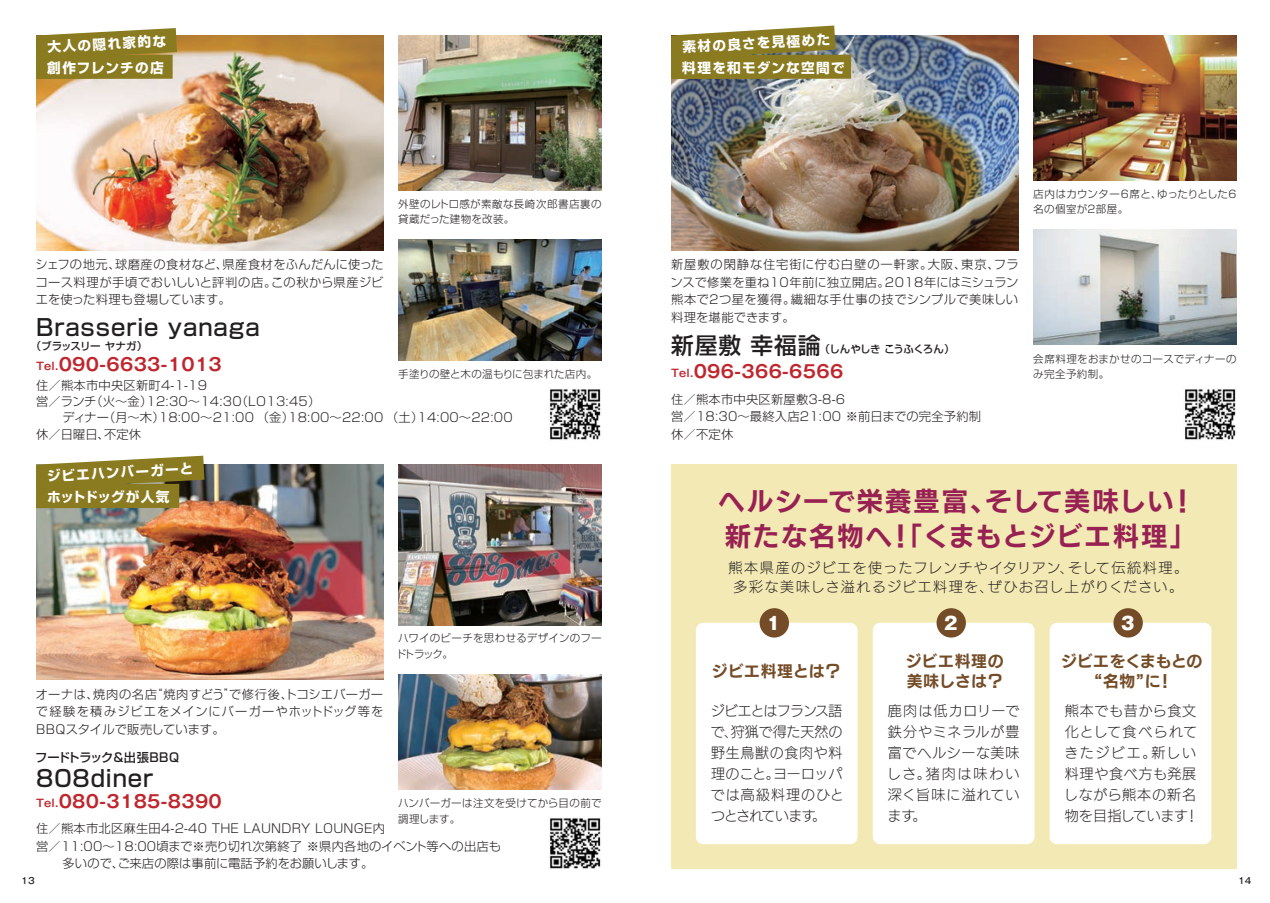
<style>
.page{position:relative;width:1270px;height:903px;background:#fff}
.page>*{position:absolute;margin:0;border:0;box-sizing:border-box;transform-origin:0 0}
.t1{font:26.25px/35px "New Rodin Pro B";letter-spacing:.07em;color:#982153}
.t2{font:500 22.75px "Shin Go Pro";letter-spacing:.04em;color:#231f20}
.t3{font:700 17.5px "Gothic MB101 Pro De";letter-spacing:.02em;color:#c0262d}
.t4{font:800 17.5px "Gothic MB101 Pro";color:#fff}
.t5{font:15.75px/19.4px "New Rodin Pro B";color:#744c27;text-align:center}
.t6{font:15.75px/19.4px "New Rodin Pro B";letter-spacing:.05em;color:#744c27}
.t7{font:15.75px "New Rodin Pro B";letter-spacing:.02em;color:#744c27}
.t8{font:14px/21px "New Rodin Pro L";letter-spacing:.06em;color:#231f20;text-align:justify}
.t9{font:14px/19.2px "New Rodin Pro L";letter-spacing:.1em;color:#231f20;text-align:center}
.t10{font:14px/21px "New Rodin Pro L";letter-spacing:.01em;color:#231f20}
.t11{font:700 13.65px "Shin Go Pro";letter-spacing:.08em;color:#fff}
.t12{font:700 13.65px "Shin Go Pro";letter-spacing:.1em;color:#fff}
.t13{font:700 13.65px "Shin Go Pro";letter-spacing:-.01em;color:#fff}
.t14{font:300 12.25px/17.5px "Shin Go Pro";letter-spacing:.02em;color:#231f20;text-align:justify}
.t15{font:300 12.25px "Shin Go Pro";color:#231f20}
.t16{font:500 12.25px "Shin Go Pro";color:#231f20}
.t17{font:300 10.5px/15.8px "Shin Go Pro";letter-spacing:.025em;color:#231f20}
.t18{font:500 10.5px "Shin Go Pro";letter-spacing:-.055em;color:#231f20}
.t19{font:300 10.5px "Shin Go Pro";letter-spacing:.005em;color:#231f20}
.t20{font:500 8.75px "Gothic MB101 Pro";color:#231f20}
.s1{font-size:10.5px}
.s2{font-size:22.75px}
</style>
<div class="page">
<img style="left:36px;top:35px;width:347px;height:215px">
<svg style="left:36px;top:28px;width:141px;height:31px;background:#9b8e41"></svg>
<div style="left:36px;top:55px;width:137px;height:24px;background:#8a7b21"></div>
<img style="left:549px;top:388px;width:52px;height:52px">
<img style="left:398px;top:35px;width:203px;height:156px">
<img style="left:398px;top:240px;width:203px;height:120px">
<img style="left:671px;top:35px;width:347px;height:215px">
<img style="left:36px;top:465px;width:347px;height:214px">
<img style="left:398px;top:674px;width:203px;height:115px">
<img style="left:549px;top:817px;width:52px;height:52px">
<svg style="left:36px;top:456px;width:168px;height:32px;background:#978b42"></svg>
<div style="left:36px;top:484px;width:143px;height:24px;background:#8a7b21"></div>
<svg style="left:671px;top:26px;width:164px;height:29px;background:#9b8f48"></svg>
<div style="left:671px;top:55px;width:180px;height:24px;background:#8a7b21"></div>
<img style="left:1184px;top:388px;width:52px;height:52px">
<img style="left:1033px;top:35px;width:204px;height:146px">
<img style="left:1033px;top:229px;width:203px;height:116px">
<img style="left:398px;top:465px;width:204px;height:160px">
<div style="left:671px;top:465px;width:566px;height:404px;background:#f3e9b4"></div>
<div style="left:696px;top:623px;width:162px;height:221px;background:#fff;border-radius:8px"></div>
<div style="left:760px;top:608px;width:29px;height:29px;background:#744c27;border-radius:50%"></div>
<div style="left:873px;top:623px;width:161px;height:221px;background:#fff;border-radius:8px"></div>
<div style="left:936px;top:608px;width:30px;height:29px;background:#744c27;border-radius:50%"></div>
<div style="left:1050px;top:623px;width:161px;height:221px;background:#fff;border-radius:8px"></div>
<div style="left:1113px;top:608px;width:30px;height:29px;background:#744c27;border-radius:50%"></div>
<p class="t11" style="left:47px;top:36px;width:120px;rotate:-3deg">大人の隠れ家的な</p>
<p class="t11" style="left:47px;top:57px;width:118px">創作フレンチの店</p>
<p class="t14" style="left:36px;top:254px;width:349px">シェフの地元、球磨産の食材など、県産食材をふんだんに使ったコース料理が手頃でおいしいと評判の店。この秋から県産ジビエを使った料理も登場しています。</p>
<p class="t17" style="left:398px;top:195px;width:205px">外壁のレトロ感が素敵な長崎次郎書店裏の貸蔵だった建物を改装。</p>
<h2 class="t2" style="left:36px;top:308px;width:225px">Brasserie yanaga</h2>
<h3 class="t3" style="left:36px;top:350px;width:187px"><span class="s1">Tel.</span>090-6633-1013</h3>
<p class="t18" style="left:31px;top:338px;width:118px">（ブラッスリー ヤナガ）</p>
<p class="t19" style="left:398px;top:366px;width:201px">手塗りの壁と木の温もりに包まれた店内。</p>
<p class="t14" style="left:36px;top:375px;width:173px">住／熊本市中央区新町4-1-19</p>
<p class="t14" style="left:36px;top:391px;width:286px">営／ランチ（火～金）12:30～14:30（LO13:45）</p>
<p class="t14" style="left:63px;top:407px;width:452px">ディナー（月～木）18:00～21:00 （金）18:00～22:00 （土）14:00～22:00</p>
<p class="t14" style="left:36px;top:424px;width:107px">休／日曜日、不定休</p>
<p class="t11" style="left:47px;top:465px;width:148px;rotate:-3deg">ジビエハンバーガーと</p>
<p class="t13" style="left:47px;top:486px;width:124px">ホットドッグが人気</p>
<p class="t14" style="left:36px;top:683px;width:349px">オーナは、焼肉の名店“焼肉すどう”で修行後、トコシエバーガーで経験を積みジビエをメインにバーガーやホットドッグ等をBBQスタイルで販売しています。</p>
<p class="t17" style="left:396px;top:629px;width:207px">ハワイのビーチを思わせるデザインのフードトラック。</p>
<p class="t16" style="left:35px;top:747px;width:145px">フードトラック＆出張BBQ</p>
<h2 class="t2" style="left:36px;top:759px;width:119px">808diner</h2>
<h3 class="t3" style="left:36px;top:787px;width:187px"><span class="s1">Tel.</span>080-3185-8390</h3>
<p class="t14" style="left:36px;top:818px;width:350px">住／熊本市北区麻生田4-2-40 THE LAUNDRY LOUNGE内</p>
<p class="t14" style="left:36px;top:836px;width:467px">営／11:00～18:00頃まで※売り切れ次第終了 ※県内各地のイベント等への出店も</p>
<p class="t15" style="left:62px;top:854px;width:312px">多いので、ご来店の際は事前に電話予約をお願いします。</p>
<p class="t17" style="left:398px;top:794px;width:205px">ハンバーガーは注文を受けてから目の前で調理します。</p>
<p class="t11" style="left:682px;top:36px;width:149px;rotate:-3deg">素材の良さを見極めた</p>
<p class="t12" style="left:682px;top:57px;width:164px">料理を和モダンな空間で</p>
<p class="t17" style="left:1033px;top:184px;width:205px">店内はカウンター6席と、ゆったりとした6名の個室が2部屋。</p>
<p class="t14" style="left:671px;top:254px;width:350px">新屋敷の閑静な住宅街に佇む白壁の一軒家。大阪、東京、フランスで修業を重ね10年前に独立開店。2018年にはミシュラン熊本で２つ星を獲得。繊細な手仕事の技でシンプルで美味しい料理を堪能できます。</p>
<p class="t18" style="left:671px;top:340px;width:285px"><span class="s2">新屋敷 幸福論</span>（しんやしき こうふくろん）</p>
<h3 class="t3" style="left:671px;top:357px;width:174px"><span class="s1">Tel.</span>096-366-6566</h3>
<p class="t14" style="left:671px;top:389px;width:312px;text-align:left">住／熊本市中央区新屋敷3-8-6<br>営／18:30～最終入店21:00 ※前日までの完全予約制休／不定休</p>
<p class="t17" style="left:1033px;top:350px;width:205px">会席料理をおまかせのコースでディナーのみ完全予約制。</p>
<h1 class="t1" style="left:719px;top:482px;width:479px">ヘルシーで栄養豊富、そして美味しい！新たな名物へ！「くまもとジビエ料理」</h1>
<p class="t9" style="left:728px;top:557px;width:461px">熊本県産のジビエを使ったフレンチやイタリアン、そして伝統料理。多彩な美味しさ溢れるジビエ料理を、ぜひお召し上がりください。</p>
<h3 class="t4" style="left:767px;top:609px;width:15px">1</h3>
<p class="t7" style="left:712px;top:657px;width:130px">ジビエ料理とは？</p>
<p class="t10" style="left:711px;top:699px;width:135px">ジビエとはフランス語で、狩猟で得た天然の野生鳥獣の食肉や料理のこと。ヨーロッパでは高級料理のひとつとされています。</p>
<h3 class="t4" style="left:944px;top:609px;width:15px">2</h3>
<h3 class="t4" style="left:1121px;top:609px;width:15px">3</h3>
<p class="t6" style="left:906px;top:650px;width:99px">ジビエ料理の美味しさは？</p>
<p class="t5" style="left:1061px;top:650px;width:143px">ジビエをくまもとの“名物”に！</p>
<p class="t8" style="left:887px;top:699px;width:134px">鹿肉は低カロリーで鉄分やミネラルが豊富でヘルシーな美味しさ。猪肉は味わい深く旨味に溢れています。</p>
<p class="t8" style="left:1064px;top:699px;width:136px;text-align:left">熊本でも昔から食文化として食べられてきたジビエ。新しい料理や食べ方も発展しながら熊本の新名物を目指しています！</p>
<p class="t20" style="left:21px;top:873px;width:15px">13</p>
<p class="t20" style="left:1238px;top:873px;width:15px">14</p>
</div>
